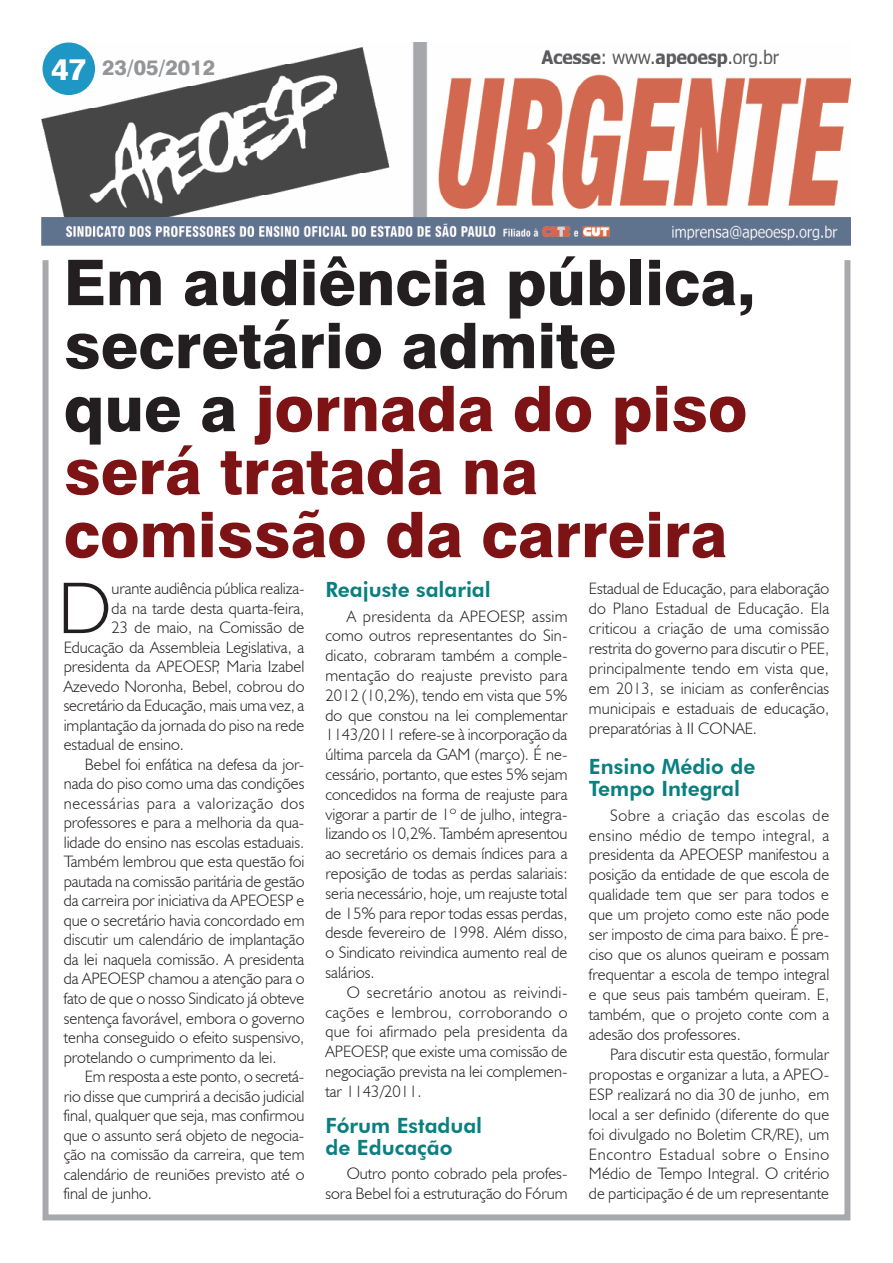
<style>
.page{position:relative;width:893px;height:1263px;background:#fff}
.page>*{position:absolute;margin:0;border:0;box-sizing:border-box;transform-origin:0 0}
.t1{font:300 73.65px "Humanist 521 BT";color:#231f20}
.t2{font:800 63px/63px "Swiss 721 BT";color:#7d1315}
.t3{font:800 21px/22.8px "Futura BT";color:#097f7f}
.t4{font:800 21px "Swiss 721 BT";color:#939598}
.t5{font:300 16.5px/20px "Humanist 521 BT";color:#231f20;text-align:justify}
.t6{font:300 16.5px "Humanist 521 BT";letter-spacing:.035em;color:#231f20}
.s1{font-size:30px;color:#fff}
.s2{color:#231f20}
</style>
<div class="page">
<div style="left:43px;top:257px;width:807px;height:963px;border:6px solid #a8a9ad"></div>
<img style="left:42px;top:43px;width:808px;height:202px">
<div style="left:43px;top:43px;width:52px;height:52px;background:#1e97c5;border-radius:50%"></div>
<p class="t4" style="left:51px;top:55px;width:165px"><span class="s1">47</span> 23/05/2012</p>
<h2 class="t2" style="left:64px;top:251px;width:693px"><span class="s2">Em audiência pública, secretário admite<br>que a</span> jornada do piso será tratada na comissão da carreira</h2>
<h1 class="t1" style="left:58px;top:563px;width:55px">D</h1>
<p class="t5" style="left:112px;top:578px;width:194px">urante audiência pública realiza-</p>
<p class="t3" style="left:325px;top:578px;width:167px">Reajuste salarial</p>
<p class="t5" style="left:325px;top:606px;width:244px;text-indent:21px">A presidenta da APEOESP, assim como outros representantes do Sin&shy;dicato, cobraram também a comple&shy;mentação do reajuste previsto para 2012 (10,2%), tendo em vista que 5% do que constou na lei complementar 1143/2011 refere-se à incorporação da última parcela da GAM (março). É ne&shy;cessário, portanto, que estes 5% sejam concedidos na forma de reajuste para vigorar a partir de 1º de julho, integra&shy;lizando os 10,2%. Também apresentou ao secretário os demais índices para a reposição de todas as perdas salariais: seria necessário, hoje, um reajuste total de 15% para repor todas essas perdas, desde fevereiro de 1998. Além disso, o Sindicato reivindica aumento real de salários.</p>
<p class="t5" style="left:325px;top:982px;width:244px;text-indent:21px">O secretário anotou as reivindi&shy;cações e lembrou, corroborando o que foi afirmado pela presidenta da APEOESP, que existe uma comissão de negociação prevista na lei complemen&shy;tar 1143/2011.</p>
<p class="t3" style="left:325px;top:1113px;width:158px">Fórum Estadual de Educação</p>
<p class="t5" style="left:325px;top:1163px;width:244px;text-align:right">Outro ponto cobrado pela profes&shy;sora Bebel foi a estruturação do Fórum</p>
<p class="t5" style="left:589px;top:578px;width:242px">Estadual de Educação, para elaboração do Plano Estadual de Educação. Ela criticou a criação de uma comissão restrita do governo para discutir o PEE, principalmente tendo em vista que, em 2013, se iniciam as conferências municipais e estaduais de educação, preparatórias à II CONAE.</p>
<p class="t3" style="left:589px;top:754px;width:168px">Ensino Médio de<br>Tempo Integral</p>
<p class="t5" style="left:589px;top:805px;width:242px;text-indent:21px">Sobre a criação das escolas de ensino médio de tempo integral, a presidenta da APEOESP manifestou a posição da entidade de que escola de qualidade tem que ser para todos e que um projeto como este não pode ser imposto de cima para baixo. É pre&shy;ciso que os alunos queiram e possam frequentar a escola de tempo integral e que seus pais também queiram. E, também, que o projeto conte com a adesão dos professores.</p>
<p class="t5" style="left:589px;top:1044px;width:242px;text-indent:21px">Para discutir esta questão, formular propostas e organizar a luta, a APEO-ESP realizará no dia 30 de junho, em local a ser definido (diferente do que foi divulgado no Boletim CR/RE), um Encontro Estadual sobre o Ensino Médio de Tempo Integral. O critério de participação é de um representante</p>
<p class="t5" style="left:112px;top:598px;width:194px">da na tarde desta quarta-feira,</p>
<p class="t5" style="left:112px;top:617px;width:194px">23 de maio, na Comissão de</p>
<p class="t5" style="left:64px;top:637px;width:242px">Educação da Assembleia Legislativa, a</p>
<p class="t5" style="left:64px;top:656px;width:242px">presidenta da APEOESP, Maria Izabel</p>
<p class="t5" style="left:64px;top:676px;width:242px">Azevedo Noronha, Bebel, cobrou do</p>
<p class="t5" style="left:64px;top:695px;width:242px">secretário da Educação, mais uma vez, a</p>
<p class="t5" style="left:64px;top:715px;width:242px">implantação da jornada do piso na rede</p>
<p class="t5" style="left:64px;top:734px;width:122px">estadual de ensino.</p>
<p class="t5" style="left:85px;top:754px;width:221px">Bebel foi enfática na defesa da jor-</p>
<p class="t5" style="left:64px;top:773px;width:242px">nada do piso como uma das condições</p>
<p class="t6" style="left:64px;top:793px;width:242px">necessárias para a valorização dos</p>
<p class="t5" style="left:64px;top:812px;width:242px">professores e para a melhoria da qua-</p>
<p class="t5" style="left:64px;top:832px;width:242px">lidade do ensino nas escolas estaduais.</p>
<p class="t5" style="left:64px;top:851px;width:242px">Também lembrou que esta questão foi</p>
<p class="t5" style="left:64px;top:871px;width:242px">pautada na comissão paritária de gestão</p>
<p class="t5" style="left:64px;top:890px;width:242px">da carreira por iniciativa da APEOESP e</p>
<p class="t5" style="left:64px;top:910px;width:242px">que o secretário havia concordado em</p>
<p class="t5" style="left:64px;top:929px;width:242px">discutir um calendário de implantação</p>
<p class="t5" style="left:64px;top:949px;width:242px">da lei naquela comissão. A presidenta</p>
<p class="t5" style="left:64px;top:968px;width:242px">da APEOESP chamou a atenção para o</p>
<p class="t5" style="left:64px;top:988px;width:242px">fato de que o nosso Sindicato já obteve</p>
<p class="t5" style="left:64px;top:1007px;width:242px">sentença favorável, embora o governo</p>
<p class="t5" style="left:64px;top:1027px;width:242px">tenha conseguido o efeito suspensivo,</p>
<p class="t5" style="left:64px;top:1047px;width:214px">protelando o cumprimento da lei.</p>
<p class="t5" style="left:85px;top:1066px;width:221px">Em resposta a este ponto, o secretá-</p>
<p class="t5" style="left:64px;top:1086px;width:242px">rio disse que cumprirá a decisão judicial</p>
<p class="t5" style="left:64px;top:1105px;width:242px">final, qualquer que seja, mas confirmou</p>
<p class="t5" style="left:64px;top:1125px;width:242px">que o assunto será objeto de negocia-</p>
<p class="t5" style="left:64px;top:1144px;width:242px">ção na comissão da carreira, que tem</p>
<p class="t5" style="left:64px;top:1164px;width:242px">calendário de reuniões previsto até o</p>
<p class="t5" style="left:64px;top:1183px;width:90px">final de junho.</p>
</div>
